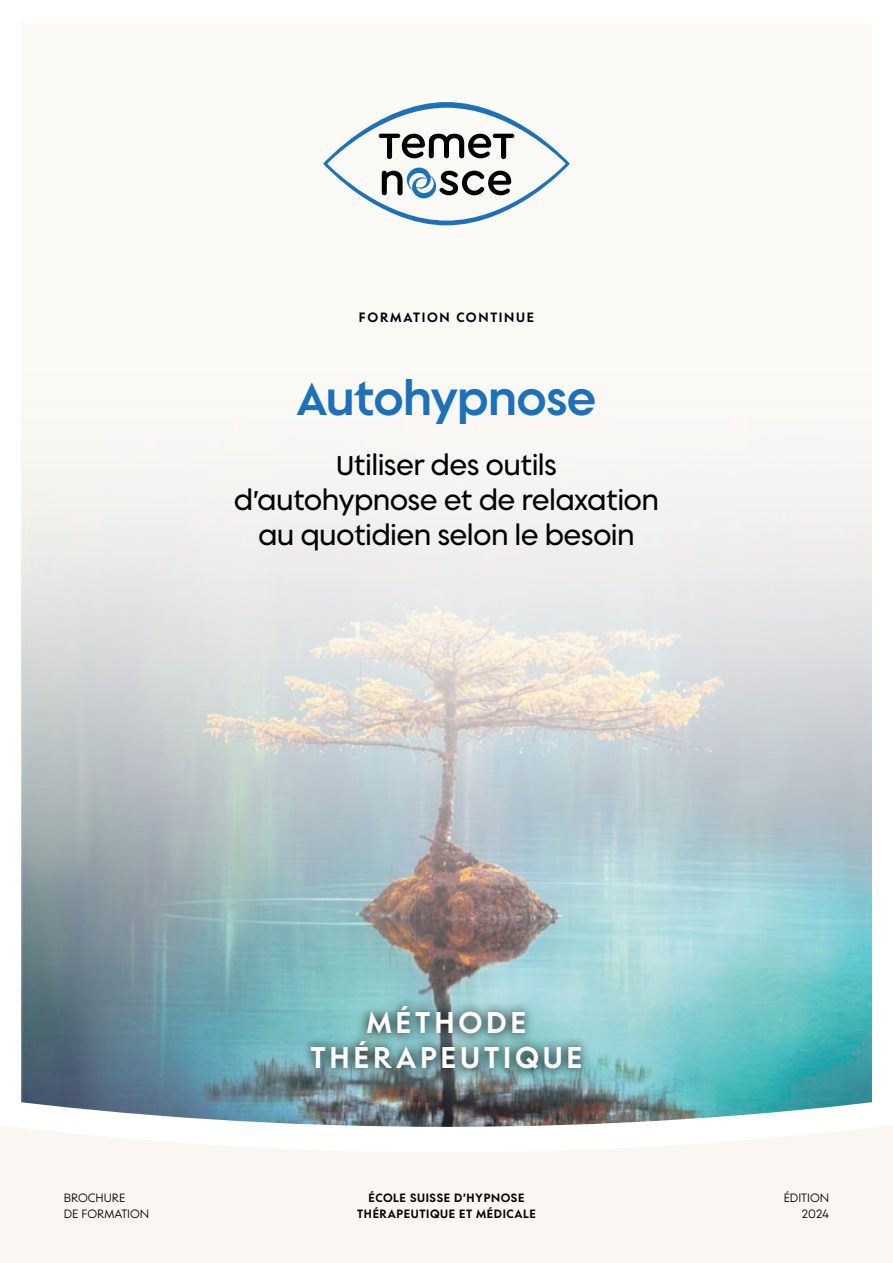
<style>
.page{position:relative;width:893px;height:1263px;background:#fff}
.page>*{position:absolute;margin:0;border:0;box-sizing:border-box;transform-origin:0 0}
.t1{font:800 45px "Supera Gothic";color:#1d71b8}
.t2{font:800 30px/35.1px "Supera Gothic";letter-spacing:.125em;color:#fff;text-align:center}
.t3{font:700 27px/35.1px "Supera Gothic";color:#000;text-align:center}
.t4{font:800 13.5px "Supera Gothic";letter-spacing:.125em;color:#000}
.t5{font:800 12px/15.9px "Supera Gothic";letter-spacing:.05em;color:#000;text-align:center}
.t6{font:12px/15.9px "Supera Gothic";color:#000}
</style>
<div class="page">
<img style="left:21px;top:225px;width:851px;height:872px">
<img style="left:21px;top:1097px;width:851px;height:26px">
<svg style="left:0;top:1123px;width:893px;height:140px;fill:#faf6f1"></svg>
<svg style="left:323px;top:102px;width:247px;height:123px"></svg>
<svg style="left:301px;top:995px;width:291px;height:85px;background:#76a4a7"></svg>
<p class="t4" style="left:359px;top:309px;width:177px">FORMATION CONTINUE</p>
<h1 class="t1" style="left:297px;top:370px;width:301px">Autohypnose</h1>
<p class="t3" style="left:234px;top:447px;width:426px">Utiliser des outils d’autohypnose et de relaxation au quotidien selon le besoin</p>
<p class="t2" style="left:310px;top:1005px;width:274px">MÉTHODE<br>THÉRAPEUTIQUE</p>
<p class="t6" style="left:64px;top:1190px;width:87px">BROCHURE<br>DE FORMATION</p>
<p class="t6" style="left:784px;top:1190px;width:47px;text-align:right">ÉDITION<br>2024</p>
<p class="t5" style="left:357px;top:1190px;width:180px">ÉCOLE SUISSE D’HYPNOSE<br>THÉRAPEUTIQUE ET MÉDICALE</p>
</div>
